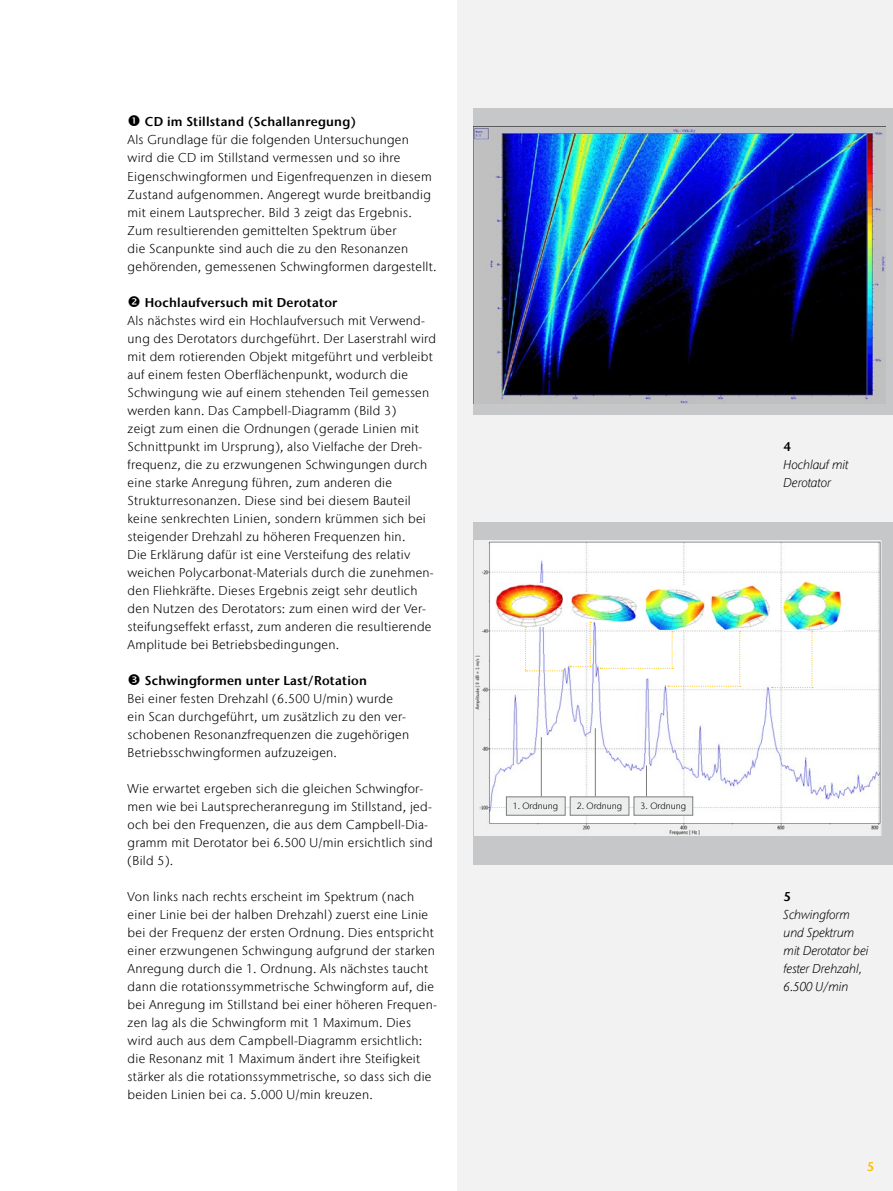
<style>
.page{position:relative;width:893px;height:1191px;background:#fff}
.page>*{position:absolute;margin:0;border:0;box-sizing:border-box;transform-origin:0 0}
.t1{font:300 12.75px/18px "Stone Sans IIITC Com";letter-spacing:.02em;color:#000}
.t2{font:600 12.75px "Stone Sans IIITC Com";letter-spacing:.02em;color:#000}
.t3{font:italic 300 12.75px/18px "Stone Sans IIITC Com";color:#000}
.t4{font:600 12.75px "Stone Sans IIITC Com";color:#fcc000}
.t5{font:300 9px "Stone Sans IIITC Com";color:#000}
</style>
<div class="page">
<div style="left:458px;top:0;width:435px;height:1191px;background:#f2f2f3"></div>
<div style="left:474px;top:522px;width:419px;height:342px;background:#c6c7c8"></div>
<div style="left:474px;top:108px;width:419px;height:306px;background:#c6c7c8"></div>
<img style="left:474px;top:126px;width:411px;height:277px">
<img style="left:474px;top:540px;width:407px;height:295px">
<div style="left:506px;top:796px;width:60px;height:19px;background:#eceded;border:1px solid #7b7c7e"></div>
<div style="left:570px;top:796px;width:59px;height:19px;background:#eceded;border:1px solid #7b7c7e"></div>
<div style="left:634px;top:796px;width:59px;height:19px;background:#eceded;border:1px solid #7b7c7e"></div>
<hr style="left:541px;top:737px;width:1px;height:59px;background:#7b7c7e">
<hr style="left:595px;top:728px;width:1px;height:68px;background:#7b7c7e">
<hr style="left:646px;top:765px;width:1px;height:31px;background:#7b7c7e">
<img style="left:496px;top:583px;width:67px;height:43px">
<img style="left:571px;top:593px;width:66px;height:29px">
<img style="left:645px;top:587px;width:60px;height:43px">
<img style="left:709px;top:585px;width:62px;height:45px">
<img style="left:783px;top:580px;width:59px;height:50px">
<svg style="left:525px;top:626px;width:37px;height:45px"></svg>
<svg style="left:570px;top:622px;width:21px;height:45px"></svg>
<div style="left:600px;top:631px;width:141px;height:55px;background:#fff"></div>
<svg style="left:771px;top:631px;width:42px;height:57px"></svg>
<p class="t2" style="left:145px;top:114px;width:213px">CD im Stillstand (Schallanregung)</p>
<p class="t1" style="left:128px;top:131px;width:311px">Als Grundlage für die folgenden Untersuchungen wird die CD im Stillstand vermessen und so ihre Eigenschwingformen und Eigenfrequenzen in diesem Zustand aufgenommen. Angeregt wurde breitbandig mit einem Lautsprecher. Bild 3 zeigt das Ergebnis.<br>Zum resultierenden gemittelten Spektrum über<br>die Scanpunkte sind auch die zu den Resonanzen gehörenden, gemessenen Schwingformen dargestellt.</p>
<p class="t2" style="left:145px;top:294px;width:194px">Hochlaufversuch mit Derotator</p>
<p class="t1" style="left:128px;top:311px;width:310px">Als nächstes wird ein Hochlaufversuch mit Verwend&shy;ung des Derotators durchgeführt. Der Laserstrahl wird mit dem rotierenden Objekt mitgeführt und verbleibt auf einem festen Oberflächenpunkt, wodurch die Schwingung wie auf einem stehenden Teil gemessen werden kann. Das Campbell-Diagramm (Bild 3)<br>zeigt zum einen die Ordnungen (gerade Linien mit Schnittpunkt im Ursprung), also Vielfache der Dreh&shy;frequenz, die zu erzwungenen Schwingungen durch eine starke Anregung führen, zum anderen die Strukturresonanzen. Diese sind bei diesem Bauteil keine senkrechten Linien, sondern krümmen sich bei steigender Drehzahl zu höheren Frequenzen hin.<br>Die Erklärung dafür ist eine Versteifung des relativ weichen Polycarbonat-Materials durch die zunehmen&shy;den Fliehkräfte. Dieses Ergebnis zeigt sehr deutlich den Nutzen des Derotators: zum einen wird der Ver&shy;steifungseffekt erfasst, zum anderen die resultierende Amplitude bei Betriebsbedingungen.</p>
<p class="t2" style="left:145px;top:672px;width:224px">Schwingformen unter Last/Rotation</p>
<p class="t1" style="left:128px;top:689px;width:283px">Bei einer festen Drehzahl (6.500 U/min) wurde ein Scan durchgeführt, um zusätzlich zu den ver&shy;schobenen Resonanzfrequenzen die zugehörigen Betriebsschwingformen aufzuzeigen.</p>
<p class="t1" style="left:128px;top:779px;width:307px">Wie erwartet ergeben sich die gleichen Schwingfor&shy;men wie bei Lautsprecheranregung im Stillstand, jed&shy;och bei den Frequenzen, die aus dem Campbell-Dia&shy;gramm mit Derotator bei 6.500 U/min ersichtlich sind (Bild 5).</p>
<p class="t1" style="left:128px;top:887px;width:311px">Von links nach rechts erscheint im Spektrum (nach einer Linie bei der halben Drehzahl) zuerst eine Linie bei der Frequenz der ersten Ordnung. Dies entspricht einer erzwungenen Schwingung aufgrund der starken Anregung durch die 1. Ordnung. Als nächstes taucht dann die rotationssymmetrische Schwingform auf, die bei Anregung im Stillstand bei einer höheren Frequen&shy;zen lag als die Schwingform mit 1 Maximum. Dies wird auch aus dem Campbell-Diagramm ersichtlich: die Resonanz mit 1 Maximum ändert ihre Steifigkeit stärker als die rotationssymmetrische, so dass sich die beiden Linien bei ca. 5.000 U/min kreuzen.</p>
<p class="t5" style="left:513px;top:800px;width:47px">1. Ordnung</p>
<p class="t5" style="left:577px;top:800px;width:47px">2. Ordnung</p>
<p class="t5" style="left:641px;top:800px;width:47px">3. Ordnung</p>
<p class="t2" style="left:784px;top:438px;width:9px">4</p>
<p class="t3" style="left:784px;top:455px;width:66px">Hochlauf mit<br>Derotator</p>
<p class="t2" style="left:784px;top:888px;width:9px">5</p>
<p class="t3" style="left:784px;top:905px;width:86px">Schwingform und Spektrum mit Derotator bei fester Drehzahl,<br>6.500 U/min</p>
<p class="t4" style="left:867px;top:1158px;width:9px">5</p>
</div>
